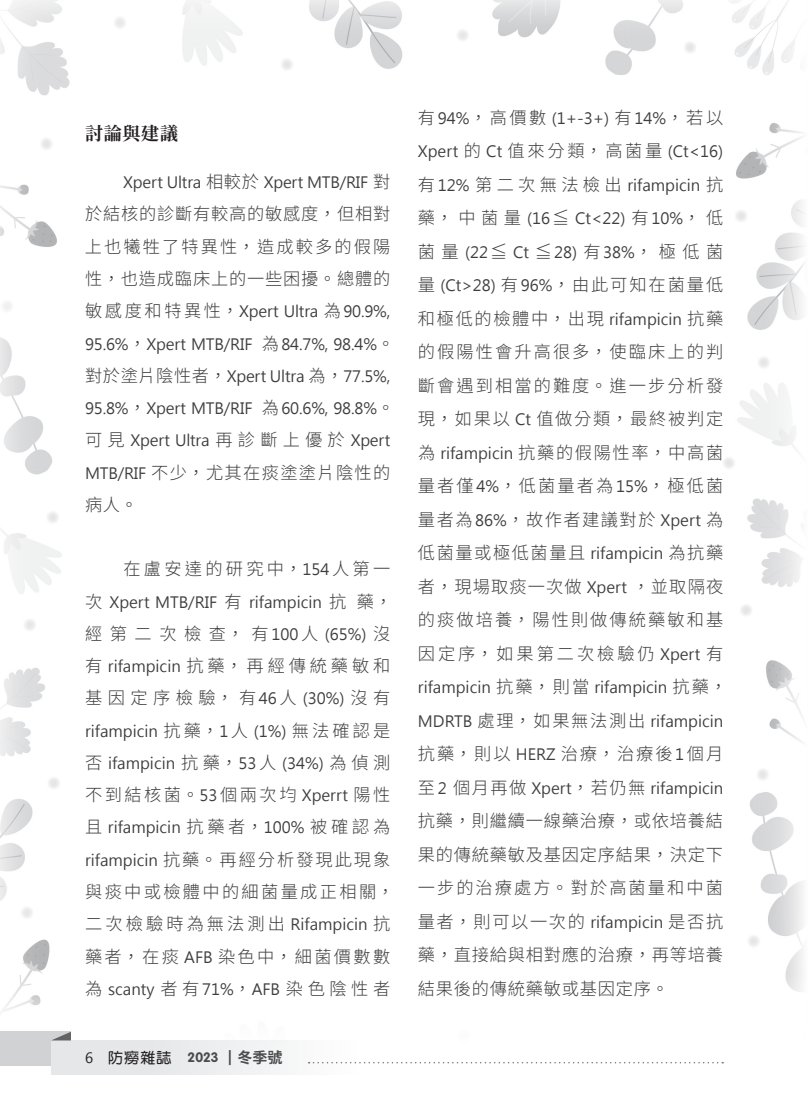
<style>
.page{position:relative;width:808px;height:1106px;background:#fff}
.page>*{position:absolute;margin:0;border:0;box-sizing:border-box;transform-origin:0 0}
.t1{font:18px "Gen Yo Min TW Bold TTF";letter-spacing:.04em;color:#231f20}
.t2{font:300 17.25px/33.5px "Source Han Sans TC";letter-spacing:.12em;color:#3e3e3f;text-align:justify}
.t3{font:300 17.25px/32.2px "Source Han Sans TC";letter-spacing:.075em;color:#3e3e3f}
.t4{font:300 17.25px "Source Han Sans TC";letter-spacing:.145em;color:#3e3e3f}
.t5{font:300 17.25px "Source Han Sans TC";letter-spacing:.19em;color:#3e3e3f}
.t6{font:15.45px/32.2px "Microsoft Jheng Hei";color:#3e3e3f}
.t7{font:15px "DF Yuan Std W7";color:#231f20}
.s1{font-family:"Source Han Sans TC";font-weight:300;font-size:17.25px}
.s2{font-family:"Microsoft Jheng Hei";font-weight:400;font-size:15.45px}
.s3{font-family:"Khmer UI"}
.s4{font-family:"VAG Rounded Std";font-weight:700;font-size:13.5px;color:#4b4c4d}
.s5{font-family:"DF Yuan Std W8";color:#4b4c4d}
.s6{font-family:"Source Han Sans TC";font-weight:700;color:#4b4c4d}
</style>
<div class="page">
<img style="left:0;top:0;width:805px;height:1075px">
<div style="left:0;top:1031px;width:71px;height:34px;background:#d1d2d4"></div>
<div style="left:51px;top:1040px;width:307px;height:34px;background:linear-gradient(to right,#e1e2e4,#fcfcfc)"></div>
<svg style="left:52px;top:1032px;width:19px;height:8px"></svg>
<svg style="left:309px;top:1061px;width:414px;height:2px"></svg>
<p class="t1" style="left:85px;top:123px;width:95px">討論與建議</p>
<p class="t6" style="left:123px;top:166px;width:268px">Xpert Ultra <span class="s1">相較於</span> Xpert MTB/RIF <span class="s1">對</span></p>
<p class="t2" style="left:85px;top:198px;width:307px;line-height:32.2px">於結核的診斷有較高的敏感度，但相對上也犧牲了特異性，造成較多的假陽性，也造成臨床上的一些困擾。總體的</p>
<p class="t6" style="left:85px;top:295px;width:311px"><span class="s1">敏感度和特異性，</span>Xpert Ultra <span class="s1">為</span>90.9%,<br>95.6%<span class="s1">，</span>Xpert MTB/RIF <span class="s1">為</span> 84.7%, 98.4%<span class="s1">。對於塗片陰性者，</span>Xpert Ultra <span class="s1">為，</span>77.5%,<br>95.8%<span class="s1">，</span>Xpert MTB/RIF <span class="s1">為</span> 60.6%, 98.8%<span class="s1">。可見</span> Xpert Ultra <span class="s1">再診斷上優於</span> Xpert</p>
<p class="t3" style="left:85px;top:456px;width:307px"><span class="s2">MTB/RIF</span> 不少，尤其在痰塗塗片陰性的病人。</p>
<p class="t5" style="left:123px;top:559px;width:268px">在盧安達的研究中，<span class="s2">154</span>人第一</p>
<p class="t6" style="left:85px;top:586px;width:308px"><span class="s1">次</span> Xpert MTB/RIF <span class="s1">有</span> rifampicin <span class="s1">抗藥，</span></p>
<p class="t2" style="left:85px;top:618px;width:307px;line-height:32.2px">經第二次檢查，有<span class="s2">100</span>人 <span class="s2">(65%)</span> 沒有 <span class="s2">rifampicin</span> 抗藥，再經傳統藥敏和基因定序檢驗，有<span class="s2">46</span>人<span class="s2">(30%)</span>沒有</p>
<p class="t6" style="left:85px;top:715px;width:307px">rifampicin <span class="s1">抗藥，</span>1 <span class="s1">人</span> (1%) <span class="s1">無法確認是否</span> ifampicin <span class="s1">抗藥，</span>53 <span class="s1">人</span> (34%) <span class="s1">為偵測</span></p>
<p class="t4" style="left:85px;top:785px;width:307px">不到結核菌。<span class="s2">53</span>個兩次均 <span class="s2">Xperrt</span> 陽性</p>
<p class="t6" style="left:85px;top:811px;width:307px"><span class="s1">且</span> rifampicin <span class="s1">抗藥者，</span>100% <span class="s1">被確認為</span></p>
<p class="t2" style="left:85px;top:843px;width:310px;line-height:32.2px;text-align:left"><span class="s2">rifampicin</span> 抗藥。再經分析發現此現象與痰中或檢體中的細菌量成正相關，二次檢驗時為無法測出 <span class="s2">Rifampicin</span> 抗藥者，在痰 <span class="s2">AFB</span> 染色中，細菌價數數</p>
<p class="t6" style="left:85px;top:973px;width:307px"><span class="s1">為</span> scanty <span class="s1">者有</span>71%<span class="s1">，</span>AFB <span class="s1">染色陰性者</span></p>
<p class="t7" style="left:85px;top:1049px;width:199px"><span class="s3">6</span> 防癆雜誌 <span class="s4">2023</span> <span class="s5">｜</span><span class="s6">冬季號</span></p>
<p class="t6" style="left:418px;top:101px;width:307px;line-height:33.5px;text-align:justify"><span class="s1">有</span> 94%<span class="s1">，高價數</span> (1+-3+) <span class="s1">有</span> 14%<span class="s1">，若以</span>Xpert <span class="s1">的</span> Ct <span class="s1">值來分類，高菌量</span> (Ct&lt;16)<span class="s1">有</span> 12% <span class="s1">第二次無法檢出</span> rifampicin <span class="s1">抗藥，中菌量</span> (16<span class="s1">≦</span> Ct&lt;22) <span class="s1">有</span>10%<span class="s1">，低菌量</span> (22<span class="s1">≦</span> Ct <span class="s1">≦</span>28) <span class="s1">有</span>38%<span class="s1">，極低菌</span></p>
<p class="t2" style="left:418px;top:268px;width:307px">量 <span class="s2">(Ct&gt;28)</span> 有<span class="s2">96%</span>，由此可知在菌量低和極低的檢體中，出現 <span class="s2">rifampicin</span> 抗藥的假陽性會升高很多，使臨床上的判斷會遇到相當的難度。進一步分析發現，如果以 <span class="s2">Ct</span> 值做分類，最終被判定為 <span class="s2">rifampicin</span> 抗藥的假陽性率，中高菌量者僅<span class="s2">4%</span>，低菌量者為<span class="s2">15%</span>，極低菌量者為<span class="s2">86%</span>，故作者建議對於 <span class="s2">Xpert</span> 為低菌量或極低菌量且 <span class="s2">rifampicin</span> 為抗藥者，現場取痰一次做 <span class="s2">Xpert</span> ，並取隔夜的痰做培養，陽性則做傳統藥敏和基因定序，如果第二次檢驗仍 <span class="s2">Xpert</span> 有</p>
<p class="t6" style="left:418px;top:671px;width:310px;line-height:33.5px">rifampicin <span class="s1">抗藥，則當</span> rifampicin <span class="s1">抗藥，<br></span>MDRTB <span class="s1">處理，如果無法測出</span> rifampicin</p>
<p class="t2" style="left:418px;top:737px;width:307px">抗藥，則以 <span class="s2">HERZ</span> 治療，治療後<span class="s2">1</span>個月</p>
<p class="t6" style="left:418px;top:772px;width:307px"><span class="s1">至</span> 2 <span class="s1">個月再做</span> Xpert<span class="s1">，若仍無</span> rifampicin</p>
<p class="t2" style="left:418px;top:804px;width:307px">抗藥，則繼續一線藥治療，或依培養結果的傳統藥敏及基因定序結果，決定下一步的治療處方。對於高菌量和中菌量者，則可以一次的 <span class="s2">rifampicin</span> 是否抗藥，直接給與相對應的治療，再等培養結果後的傳統藥敏或基因定序。</p>
</div>
